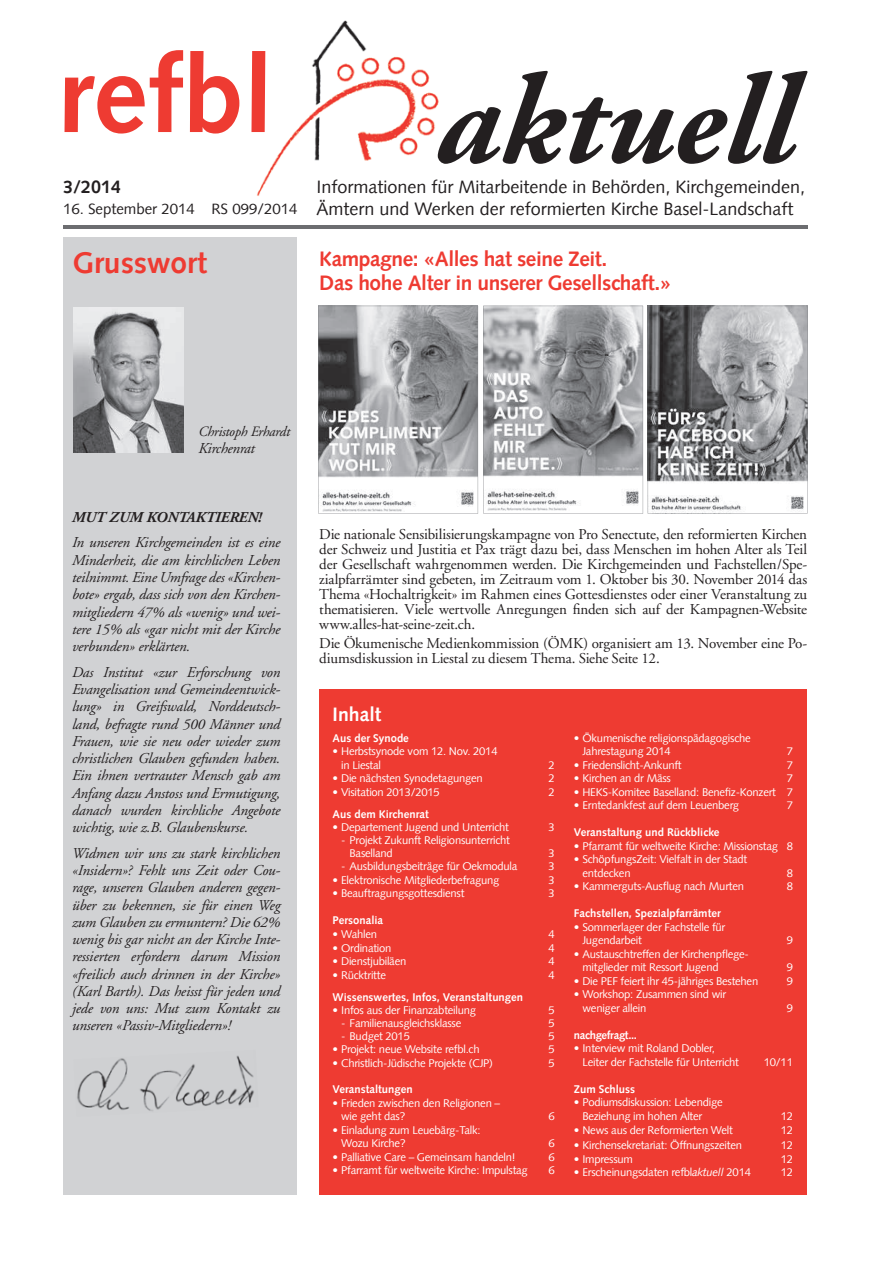
<style>
.page{position:relative;width:893px;height:1263px;background:#fff}
.page>*{position:absolute;margin:0;border:0;box-sizing:border-box;transform-origin:0 0}
.t1{font:italic 700 127.5px "Adobe Garamond";color:#231f20}
.t2{font:700 108px "Syntax Com";color:#ee3b32}
.t3{font:700 30px "Syntax Com";color:#ee3b32}
.t4{font:700 21px/24px "Syntax Com";letter-spacing:-.02em;color:#ee3b32}
.t5{font:700 19.5px "Syntax Com";color:#fff}
.t6{font:18px/21.6px "Syntax Com";color:#231f20}
.t7{font:700 18px "Syntax Com";color:#231f20}
.t8{font:italic 15px/17.2px "Adobe Garamond";letter-spacing:-.01em;color:#231f20;text-align:justify}
.t9{font:15px/15px "Adobe Garamond";letter-spacing:-.015em;color:#231f20;text-align:justify}
.t10{font:15px "Syntax Com";color:#231f20}
.t11{font:italic 700 15px "Adobe Garamond";letter-spacing:-.01em;color:#231f20}
.t12{font:italic 14.25px "Adobe Garamond";letter-spacing:-.02em;color:#231f20}
.t13{font:11.25px/13.5px "Syntax Com";letter-spacing:-.02em;color:#fff}
.t14{font:700 11.25px "Syntax Com";color:#fff}
.t15{font:700 11.25px "Syntax Com";letter-spacing:-.03em;color:#fff}
.s1{font-style:italic}
</style>
<div class="page">
<img style="left:257px;top:20px;width:182px;height:176px">
<div style="left:63px;top:237px;width:234px;height:958px;background:#d1d2d4"></div>
<hr style="left:63px;top:225px;width:744px;height:3px;background:#6c6d70">
<div style="left:320px;top:690px;width:487px;height:505px;background:#ee3b32"></div>
<img style="left:77px;top:1055px;width:177px;height:56px">
<img style="left:73px;top:308px;width:111px;height:145px">
<svg style="left:318px;top:306px;width:489px;height:208px"></svg>
<h2 class="t2" style="left:57px;top:31px;width:218px">refbl</h2>
<h3 class="t7" style="left:63px;top:176px;width:60px">3/2014</h3>
<h3 class="t10" style="left:63px;top:200px;width:236px">16. September 2014 RS 099/2014</h3>
<h3 class="t3" style="left:72px;top:245px;width:136px">Grusswort</h3>
<h1 class="t1" style="left:435px;top:52px;width:360px">aktuell</h1>
<h3 class="t6" style="left:316px;top:176px;width:490px">Informationen für Mitarbeitende in Behörden, Kirchgemeinden,<br>Ämtern und Werken der reformierten Kirche Basel-Landschaft</h3>
<h3 class="t4" style="left:319px;top:247px;width:354px">Kampagne: «Alles hat seine Zeit.<br>Das hohe Alter in unserer Gesellschaft.»</h3>
<p class="t12" style="left:198px;top:423px;width:93px">Christoph Erhardt</p>
<h3 class="t8" style="left:198px;top:440px;width:58px">Kirchenrat</h3>
<h3 class="t11" style="left:72px;top:509px;width:191px">MUT ZUM KONTAKTIEREN!</h3>
<p class="t8" style="left:72px;top:535px;width:210px">In unseren Kirchgemeinden ist es eine Minderheit, die am kirchlichen Leben teilnimmt. Eine Umfrage des «Kirchen&shy;bote» ergab, dass sich von den Kirchen&shy;mitgliedern 47% als «wenig» und wei&shy;tere 15% als «gar nicht mit der Kirche verbunden» erklärten.</p>
<p class="t8" style="left:72px;top:664px;width:210px">Das Institut «zur Erforschung von Evangelisation und Gemeindeentwick&shy;lung» in Greifswald, Norddeutsch&shy;land, befragte rund 500 Männer und Frauen, wie sie neu oder wieder zum christlichen Glauben gefunden haben.<br>Ein ihnen vertrauter Mensch gab am Anfang dazu Anstoss und Ermutigung, danach wurden kirchliche Angebote wichtig, wie z.B. Glaubenskurse.</p>
<p class="t8" style="left:72px;top:845px;width:210px">Widmen wir uns zu stark kirchlichen «Insidern»? Fehlt uns Zeit oder Cou&shy;rage, unseren Glauben anderen gegen&shy;über zu bekennen, sie für einen Weg zum Glauben zu ermuntern? Die 62% wenig bis gar nicht an der Kirche Inte&shy;ressierten erfordern darum Mission «freilich auch drinnen in der Kirche» (Karl Barth). Das heisst für jeden und jede von uns: Mut zum Kontakt zu unseren «Passiv-Mitgliedern»!</p>
<p class="t9" style="left:319px;top:527px;width:489px">Die nationale Sensibilisierungskampagne von Pro Senectute, den reformierten Kirchen der Schweiz und Justitia et Pax trägt dazu bei, dass Menschen im hohen Alter als Teil der Gesellschaft wahrgenommen werden. Die Kirchgemeinden und Fachstellen/Spe&shy;zialpfarrämter sind gebeten, im Zeitraum vom 1. Oktober bis 30. November 2014 das Thema «Hochaltrigkeit» im Rahmen eines Gottesdienstes oder einer Veranstaltung zu thematisieren. Viele wertvolle Anregungen finden sich auf der Kampagnen-Website www.alles-hat-seine-zeit.ch.</p>
<h3 class="t9" style="left:319px;top:636px;width:489px">Die Ökumenische Medienkommission (ÖMK) organisiert am 13. November eine Po&shy;diumsdiskussion in Liestal zu diesem Thema. Siehe Seite 12.</h3>
<h3 class="t5" style="left:333px;top:703px;width:50px">Inhalt</h3>
<p class="t14" style="left:333px;top:731px;width:78px">Aus der Synode</p>
<p class="t13" style="left:341px;top:744px;width:158px;text-indent:-9px">• Herbstsynode vom 12. Nov. 2014 in Liestal</p>
<p class="t13" style="left:548px;top:758px;width:8px">2</p>
<p class="t13" style="left:333px;top:771px;width:152px">• Die nächsten Synodetagungen</p>
<p class="t13" style="left:548px;top:771px;width:8px">2</p>
<p class="t13" style="left:333px;top:785px;width:109px">• Visitation 2013/2015</p>
<p class="t13" style="left:548px;top:785px;width:8px">2</p>
<p class="t14" style="left:333px;top:807px;width:98px">Aus dem Kirchenrat</p>
<p class="t13" style="left:333px;top:820px;width:178px">• Departement Jugend und Unterricht</p>
<p class="t13" style="left:548px;top:820px;width:8px">3</p>
<p class="t13" style="left:350px;top:834px;width:162px;line-height:12.8px;text-indent:-9px">- Projekt Zukunft Religionsunterricht<br>Baselland</p>
<p class="t13" style="left:548px;top:846px;width:8px">3</p>
<p class="t13" style="left:341px;top:859px;width:178px">- Ausbildungsbeiträge für Oekmodula</p>
<p class="t13" style="left:548px;top:859px;width:8px">3</p>
<p class="t13" style="left:333px;top:873px;width:168px">• Elektronische Mitgliederbefragung</p>
<p class="t13" style="left:548px;top:873px;width:8px">3</p>
<p class="t13" style="left:333px;top:886px;width:133px">• Beauftragungsgottesdienst</p>
<p class="t13" style="left:548px;top:886px;width:8px">3</p>
<p class="t14" style="left:333px;top:913px;width:52px">Personalia</p>
<p class="t13" style="left:333px;top:927px;width:46px">• Wahlen</p>
<p class="t13" style="left:548px;top:927px;width:8px">4</p>
<p class="t13" style="left:333px;top:941px;width:60px">• Ordination</p>
<p class="t13" style="left:548px;top:941px;width:8px">4</p>
<p class="t13" style="left:333px;top:955px;width:75px">• Dienstjubiläen</p>
<p class="t13" style="left:548px;top:955px;width:8px">4</p>
<p class="t13" style="left:333px;top:968px;width:55px">• Rücktritte</p>
<p class="t13" style="left:548px;top:968px;width:8px">4</p>
<p class="t14" style="left:333px;top:990px;width:192px">Wissenswertes, Infos, Veranstaltungen</p>
<p class="t13" style="left:333px;top:1004px;width:145px">• Infos aus der Finanzabteilung</p>
<p class="t13" style="left:548px;top:1004px;width:8px">5</p>
<p class="t13" style="left:341px;top:1016px;width:122px">- Familienausgleichsklasse</p>
<p class="t13" style="left:548px;top:1016px;width:8px">5</p>
<p class="t13" style="left:341px;top:1029px;width:70px">- Budget 2015</p>
<p class="t13" style="left:548px;top:1029px;width:8px">5</p>
<p class="t13" style="left:333px;top:1043px;width:148px">• Projekt: neue Website refbl.ch</p>
<p class="t13" style="left:548px;top:1043px;width:8px">5</p>
<p class="t13" style="left:333px;top:1056px;width:162px">• Christlich-Jüdische Projekte (CJP)</p>
<p class="t13" style="left:548px;top:1056px;width:8px">5</p>
<p class="t14" style="left:333px;top:1082px;width:82px">Veranstaltungen</p>
<p class="t13" style="left:341px;top:1096px;width:161px;text-indent:-9px">• Frieden zwischen den Religionen – wie geht das?</p>
<p class="t13" style="left:548px;top:1109px;width:8px">6</p>
<p class="t13" style="left:341px;top:1123px;width:141px;text-indent:-9px">• Einladung zum Leuebärg-Talk:<br>Wozu Kirche?</p>
<p class="t13" style="left:548px;top:1136px;width:8px">6</p>
<p class="t13" style="left:333px;top:1150px;width:185px">• Palliative Care – Gemeinsam handeln!</p>
<p class="t13" style="left:548px;top:1150px;width:8px">6</p>
<p class="t13" style="left:333px;top:1163px;width:197px">• Pfarramt für weltweite Kirche: Impulstag</p>
<p class="t13" style="left:548px;top:1163px;width:8px">6</p>
<p class="t13" style="left:582px;top:731px;width:170px;text-indent:-9px">• Ökumenische religionspädagogische<br>Jahrestagung 2014</p>
<p class="t13" style="left:787px;top:744px;width:8px">7</p>
<p class="t13" style="left:574px;top:758px;width:109px">• Friedenslicht-Ankunft</p>
<p class="t13" style="left:787px;top:758px;width:8px">7</p>
<p class="t13" style="left:574px;top:771px;width:99px">• Kirchen an dr Mäss</p>
<p class="t13" style="left:787px;top:771px;width:8px">7</p>
<p class="t13" style="left:574px;top:785px;width:221px">• HEKS-Komitee Baselland: Benefiz-Konzert 7</p>
<p class="t13" style="left:574px;top:798px;width:167px">• Erntedankfest auf dem Leuenberg</p>
<p class="t13" style="left:787px;top:798px;width:8px">7</p>
<p class="t14" style="left:574px;top:825px;width:147px">Veranstaltung und Rückblicke</p>
<p class="t13" style="left:574px;top:839px;width:221px">• Pfarramt für weltweite Kirche: Missionstag 8</p>
<p class="t13" style="left:582px;top:852px;width:166px;text-indent:-9px">• SchöpfungsZeit: Vielfalt in der Stadt entdecken</p>
<p class="t13" style="left:787px;top:866px;width:8px">8</p>
<p class="t13" style="left:574px;top:879px;width:172px">• Kammerguts-Ausflug nach Murten</p>
<p class="t13" style="left:787px;top:879px;width:8px">8</p>
<p class="t14" style="left:574px;top:906px;width:148px">Fachstellen, Spezialpfarrämter</p>
<p class="t13" style="left:582px;top:920px;width:144px;text-indent:-9px">• Sommerlager der Fachstelle für<br>Jugendarbeit</p>
<p class="t13" style="left:787px;top:933px;width:8px">9</p>
<p class="t13" style="left:582px;top:947px;width:168px;text-indent:-9px">• Austauschtreffen der Kirchenpflege&shy;mitglieder mit Ressort Jugend</p>
<p class="t13" style="left:787px;top:960px;width:8px">9</p>
<p class="t13" style="left:574px;top:974px;width:186px">• Die PEF feiert ihr 45-jähriges Bestehen</p>
<p class="t13" style="left:787px;top:974px;width:8px">9</p>
<p class="t13" style="left:582px;top:987px;width:145px;text-indent:-9px">• Workshop: Zusammen sind wir weniger allein</p>
<p class="t13" style="left:787px;top:1001px;width:8px">9</p>
<p class="t15" style="left:574px;top:1028px;width:65px">nachgefragt...</p>
<p class="t13" style="left:582px;top:1041px;width:158px;text-indent:-9px">• Interview mit Roland Dobler,<br>Leiter der Fachstelle für Unterricht</p>
<p class="t14" style="left:574px;top:1082px;width:63px">Zum Schluss</p>
<p class="t13" style="left:582px;top:1095px;width:142px;text-indent:-9px">• Podiumsdiskussion: Lebendige<br>Beziehung im hohen Alter</p>
<p class="t13" style="left:764px;top:1055px;width:31px">10/11</p>
<p class="t13" style="left:781px;top:1109px;width:14px">12</p>
<p class="t13" style="left:574px;top:1124px;width:161px">• News aus der Reformierten Welt</p>
<p class="t13" style="left:781px;top:1124px;width:14px">12</p>
<p class="t13" style="left:574px;top:1138px;width:170px">• Kirchensekretariat: Öffnungszeiten</p>
<p class="t13" style="left:781px;top:1138px;width:14px">12</p>
<p class="t13" style="left:574px;top:1152px;width:61px">• Impressum</p>
<p class="t13" style="left:781px;top:1152px;width:14px">12</p>
<p class="t13" style="left:574px;top:1165px;width:179px">• Erscheinungsdaten refbl<span class="s1">aktuell</span> 2014</p>
<p class="t13" style="left:781px;top:1165px;width:14px">12</p>
</div>
